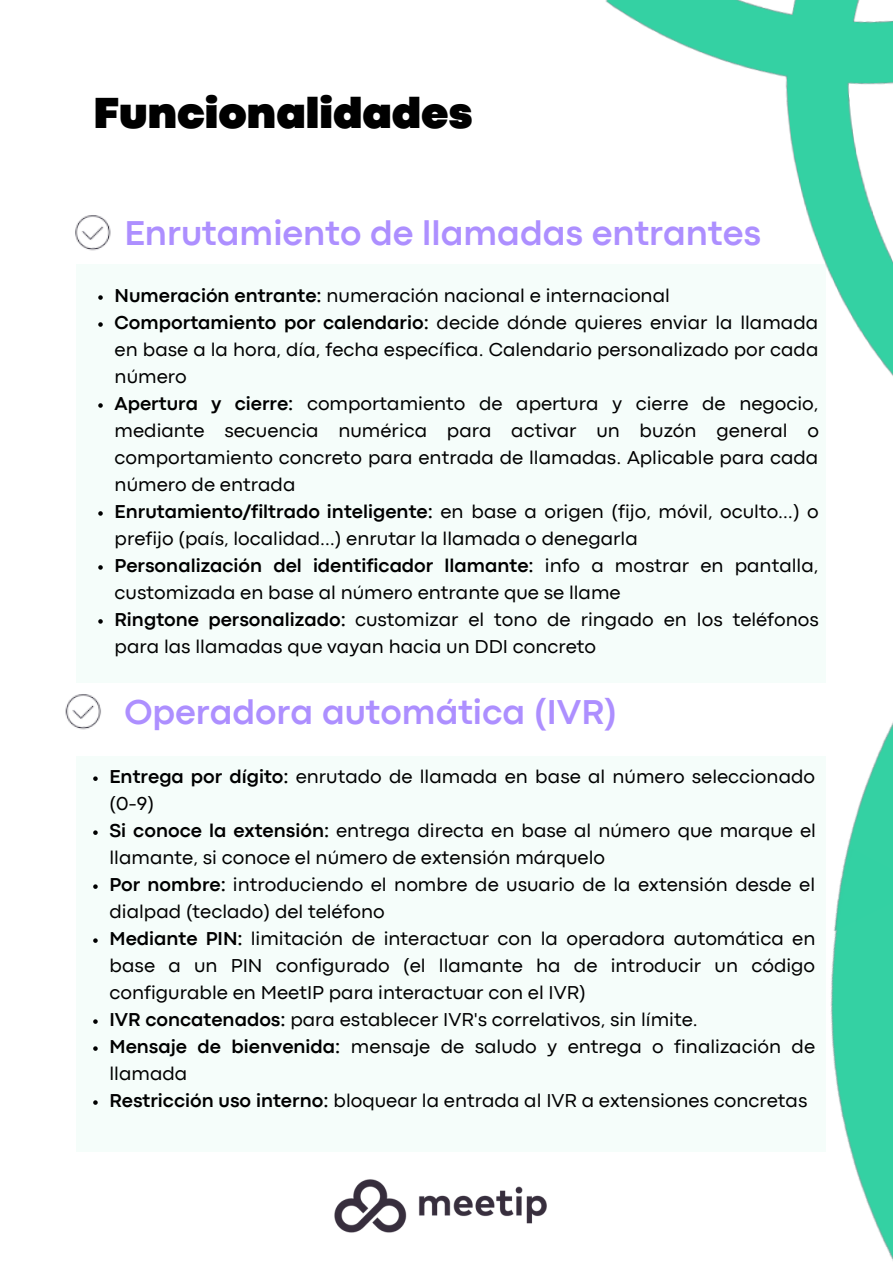
<style>
.page{position:relative;width:893px;height:1264px;background:#fff}
.page>*{position:absolute;margin:0;border:0;box-sizing:border-box;transform-origin:0 0}
.t1{font:900 45.3px "Codec Pro";color:#000}
.t2{font:700 36px "Codec Pro";color:#ad8fff}
.t3{font:19.5px/27px "Codec Pro";color:#000}
.s1{font-weight:700}
</style>
<div class="page">
<div style="left:76px;top:264px;width:749px;height:418px;background:#f5fdfa"></div>
<div style="left:76px;top:756px;width:749px;height:396px;background:#f5fdfa"></div>
<svg style="left:98px;top:295px;width:5px;height:5px"></svg>
<svg style="left:98px;top:322px;width:5px;height:5px"></svg>
<svg style="left:98px;top:403px;width:5px;height:5px"></svg>
<svg style="left:98px;top:511px;width:5px;height:4px"></svg>
<svg style="left:98px;top:565px;width:5px;height:4px"></svg>
<svg style="left:98px;top:619px;width:5px;height:4px"></svg>
<img style="left:334px;top:1179px;width:213px;height:54px">
<img style="left:605px;top:0;width:287px;height:375px">
<img style="left:75px;top:215px;width:36px;height:36px">
<svg style="left:93px;top:776px;width:5px;height:5px"></svg>
<svg style="left:93px;top:830px;width:5px;height:4px"></svg>
<svg style="left:93px;top:884px;width:5px;height:4px"></svg>
<svg style="left:93px;top:938px;width:5px;height:4px"></svg>
<svg style="left:93px;top:1019px;width:5px;height:4px"></svg>
<svg style="left:93px;top:1046px;width:5px;height:4px"></svg>
<svg style="left:93px;top:1100px;width:5px;height:4px"></svg>
<img style="left:65px;top:694px;width:36px;height:36px">
<img style="left:830px;top:943px;width:62px;height:316px">
<img style="left:833px;top:724px;width:59px;height:219px">
<h1 class="t1" style="left:93px;top:96px;width:380px">Funcionalidades</h1>
<h2 class="t2" style="left:124px;top:220px;width:638px">Enrutamiento de llamadas entrantes</h2>
<p class="t3" style="left:115px;top:283px;width:705px"><span class="s1">Numeración entrante:</span> numeración nacional e internacional <span class="s1">Comportamiento por calendario:</span> decide dónde quieres enviar la llamada en base a la hora, día, fecha específica. Calendario personalizado por cada número<br><span class="s1">Apertura y cierre:</span> comportamiento de apertura y cierre de negocio, mediante secuencia numérica para activar un buzón general o comportamiento concreto para entrada de llamadas. Aplicable para cada número de entrada<br><span class="s1">Enrutamiento/filtrado inteligente:</span> en base a origen (fijo, móvil, oculto…) o prefijo (país, localidad…) enrutar la llamada o denegarla<br><span class="s1">Personalización del identificador llamante:</span> info a mostrar en pantalla, customizada en base al número entrante que se llame<br><span class="s1">Ringtone personalizado:</span> customizar el tono de ringado en los teléfonos para las llamadas que vayan hacia un DDI concreto</p>
<h2 class="t2" style="left:124px;top:699px;width:494px">Operadora automática (IVR)</h2>
<p class="t3" style="left:109px;top:764px;width:707px"><span class="s1">Entrega por dígito:</span> enrutado de llamada en base al número seleccionado (0-9)<br><span class="s1">Si conoce la extensión:</span> entrega directa en base al número que marque el llamante, si conoce el número de extensión márquelo<br><span class="s1">Por nombre:</span> introduciendo el nombre de usuario de la extensión desde el dialpad (teclado) del teléfono<br><span class="s1">Mediante PIN:</span> limitación de interactuar con la operadora automática en base a un PIN configurado (el llamante ha de introducir un código configurable en MeetIP para interactuar con el IVR)<br><span class="s1">IVR concatenados:</span> para establecer IVR's correlativos, sin límite.<br><span class="s1">Mensaje de bienvenida:</span> mensaje de saludo y entrega o finalización de llamada<br><span class="s1">Restricción uso interno:</span> bloquear la entrada al IVR a extensiones concretas</p>
</div>
